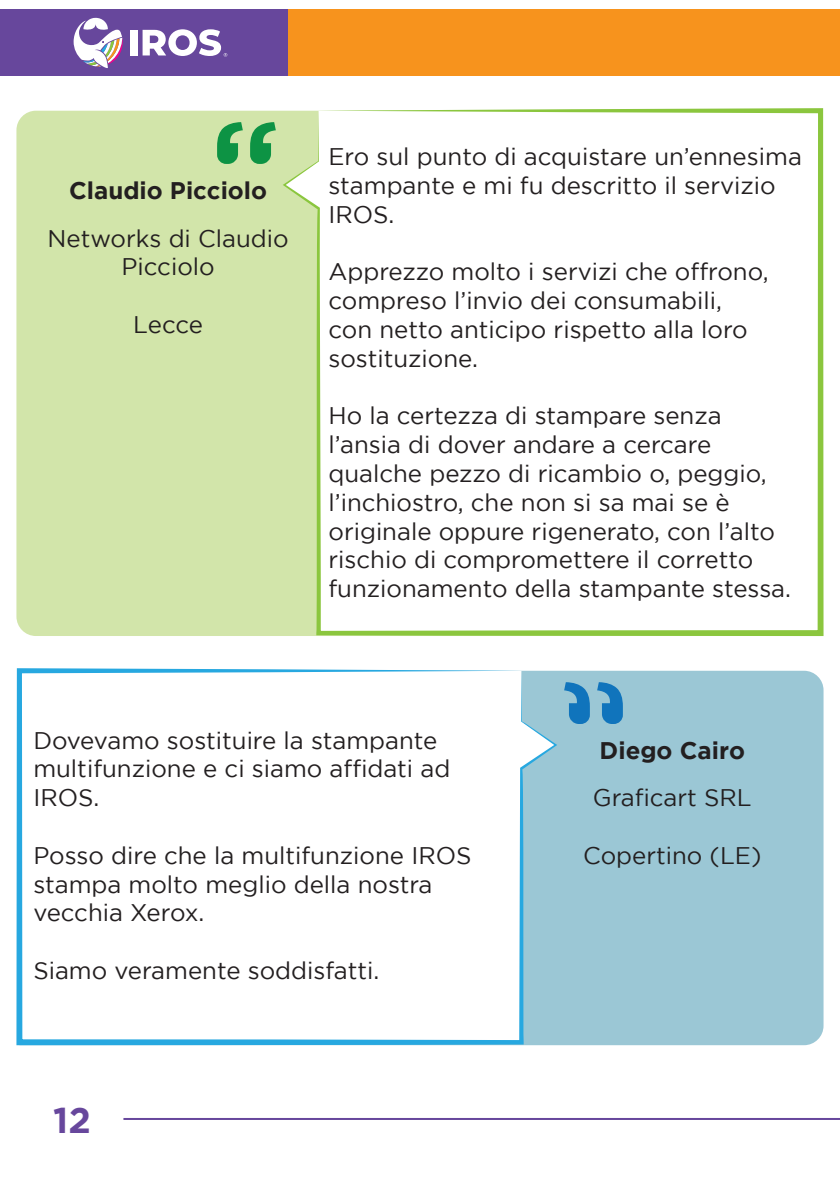
<style>
.page{position:relative;width:840px;height:1191px;background:#fff}
.page>*{position:absolute;margin:0;border:0;box-sizing:border-box;transform-origin:0 0}
.t1{font:700 36px "Gotham";color:#67479c}
.t2{font:24px/28.8px "Gotham";color:#231f20}
.t3{font:700 24px "Gotham";color:#231f20}
</style>
<div class="page">
<hr style="left:123px;top:1118px;width:716px;height:2px;background:#67479c">
<div style="left:287px;top:10px;width:552px;height:66px;background:#f7931d"></div>
<div style="left:0;top:10px;width:287px;height:66px;background:#67479c"></div>
<svg style="left:74px;top:18px;width:49px;height:50px"></svg>
<div style="left:130px;top:30px;width:7px;height:25px;background:#fff"></div>
<svg style="left:142px;top:29px;width:85px;height:28px"></svg>
<div style="left:16px;top:111px;width:266px;height:525px;background:#d2e5aa"></div>
<svg style="left:282px;top:108px;width:541px;height:528px"></svg>
<svg style="left:217px;top:122px;width:59px;height:42px;background:#63b670"></svg>
<div style="left:557px;top:671px;width:266px;height:374px;background:#9bc7d5"></div>
<svg style="left:16px;top:668px;width:541px;height:377px"></svg>
<svg style="left:564px;top:682px;width:58px;height:42px;background:#4c98c6"></svg>
<p class="t3" style="left:69px;top:176px;width:199px">Claudio Picciolo</p>
<p class="t2" style="left:48px;top:223px;width:242px;text-align:center">Networks di Claudio<br>Picciolo</p>
<p class="t2" style="left:133px;top:310px;width:71px">Lecce</p>
<p class="t2" style="left:328px;top:142px;width:474px">Ero sul punto di acquistare un’ennesima stampante e mi fu descritto il servizio<br>IROS.</p>
<p class="t2" style="left:328px;top:257px;width:441px">Apprezzo molto i servizi che offrono, compreso l’invio dei consumabili, con netto anticipo rispetto alla loro sostituzione.</p>
<p class="t2" style="left:328px;top:401px;width:464px">Ho la certezza di stampare senza l’ansia di dover andare a cercare qualche pezzo di ricambio o, peggio, l’inchiostro, che non si sa mai se è originale oppure rigenerato, con l’alto rischio di compromettere il corretto funzionamento della stampante stessa.</p>
<p class="t2" style="left:33px;top:725px;width:418px">Dovevamo sostituire la stampante multifunzione e ci siamo affidati ad<br>IROS.</p>
<p class="t2" style="left:33px;top:840px;width:439px">Posso dire che la multifunzione IROS stampa molto meglio della nostra vecchia Xerox.</p>
<p class="t2" style="left:33px;top:955px;width:347px">Siamo veramente soddisfatti.</p>
<h1 class="t1" style="left:53px;top:1099px;width:39px">12</h1>
<p class="t3" style="left:599px;top:736px;width:147px">Diego Cairo</p>
<p class="t2" style="left:592px;top:783px;width:160px">Graficart SRL</p>
<p class="t2" style="left:583px;top:840px;width:180px">Copertino (LE)</p>
</div>
